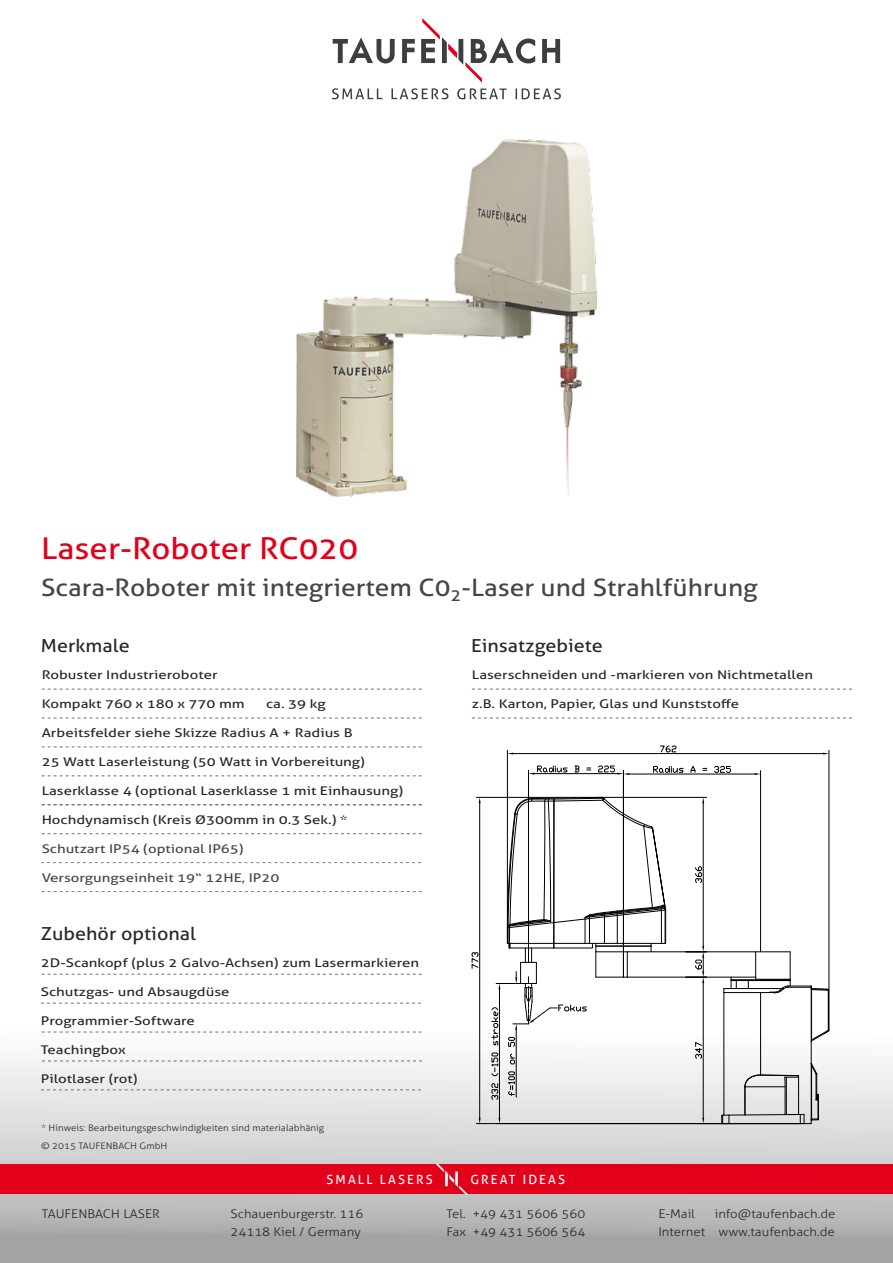
<style>
.page{position:relative;width:893px;height:1263px;background:#fff}
.page>*{position:absolute;margin:0;border:0;box-sizing:border-box;transform-origin:0 0}
.t1{font:30px "Aller";color:#e2001a;scale:1.1 1}
.t2{font:24px "Aller";color:#464646;scale:1.1 1}
.t3{font:18px "Aller";color:#282828;scale:1.1 1}
.t4{font:12.75px "Aller";letter-spacing:.165em;color:#fff}
.t5{font:12px "Aller";color:#282828;scale:1.25 1}
.t6{font:300 12px/18px "Aller";color:#282828;scale:1.1 1}
.t7{font:300 9px/18px "Aller";color:#282828;scale:1.1 1}
</style>
<div class="page">
<svg style="left:332px;top:18px;width:229px;height:81px"></svg>
<svg style="left:42px;top:689px;width:380px;height:1px"></svg>
<svg style="left:42px;top:718px;width:380px;height:1px"></svg>
<svg style="left:42px;top:746px;width:380px;height:1px"></svg>
<svg style="left:42px;top:775px;width:380px;height:1px"></svg>
<svg style="left:42px;top:833px;width:380px;height:1px"></svg>
<svg style="left:42px;top:804px;width:380px;height:1px"></svg>
<svg style="left:0;top:840px;width:893px;height:423px"></svg>
<div style="left:0;top:1164px;width:893px;height:30px;background:#e2001a"></div>
<img style="left:435px;top:1164px;width:33px;height:30px">
<svg style="left:472px;top:689px;width:380px;height:1px"></svg>
<svg style="left:472px;top:718px;width:380px;height:1px"></svg>
<svg style="left:42px;top:974px;width:380px;height:1px"></svg>
<svg style="left:42px;top:1032px;width:380px;height:1px"></svg>
<svg style="left:41px;top:1003px;width:380px;height:1px"></svg>
<svg style="left:42px;top:1060px;width:380px;height:1px"></svg>
<img style="left:297px;top:140px;width:299px;height:356px">
<hr style="left:476px;top:1123px;width:324px;height:1px;background:#000">
<hr style="left:476px;top:797px;width:126px;height:1px;background:#000">
<hr style="left:479px;top:803px;width:1px;height:315px;background:#000">
<svg style="left:472px;top:952px;width:7px;height:17px"></svg>
<hr style="left:496px;top:983px;width:32px;height:1px;background:#000">
<hr style="left:499px;top:989px;width:1px;height:129px;background:#000">
<svg style="left:491px;top:1083px;width:7px;height:17px"></svg>
<svg style="left:491px;top:1052px;width:7px;height:24px"></svg>
<svg style="left:491px;top:1007px;width:7px;height:39px"></svg>
<hr style="left:829px;top:750px;width:1px;height:239px;background:#000">
<svg style="left:507px;top:745px;width:322px;height:379px"></svg>
<svg style="left:41px;top:1089px;width:380px;height:1px"></svg>
<h1 class="t1" style="left:41px;top:530px;width:290px">Laser-Roboter RC020</h1>
<h2 class="t2" style="left:41px;top:573px;width:653px">Scara-Roboter mit integriertem C0<sub>2</sub>-Laser und Strahlführung</h2>
<h3 class="t3" style="left:41px;top:635px;width:82px">Merkmale</h3>
<h3 class="t3" style="left:471px;top:635px;width:121px">Einsatzgebiete</h3>
<p class="t5" style="left:42px;top:667px;width:142px">Robuster Industrieroboter</p>
<p class="t5" style="left:42px;top:696px;width:164px">Kompakt 760 x 180 x 770 mm</p>
<p class="t5" style="left:266px;top:696px;width:49px">ca. 39 kg</p>
<p class="t5" style="left:42px;top:725px;width:250px">Arbeitsfelder siehe Skizze Radius A + Radius B</p>
<p class="t5" style="left:42px;top:754px;width:260px">25 Watt Laserleistung (50 Watt in Vorbereitung)</p>
<p class="t5" style="left:42px;top:783px;width:291px">Laserklasse 4 (optional Laserklasse 1 mit Einhausung)</p>
<p class="t5" style="left:42px;top:812px;width:246px">Hochdynamisch (Kreis Ø300mm in 0.3 Sek.) *</p>
<p class="t5" style="left:42px;top:841px;width:163px">Schutzart IP54 (optional IP65)</p>
<p class="t5" style="left:42px;top:870px;width:192px">Versorgungseinheit 19“ 12HE, IP20</p>
<h3 class="t3" style="left:41px;top:923px;width:142px">Zubehör optional</h3>
<p class="t5" style="left:41px;top:955px;width:304px">2D-Scankopf (plus 2 Galvo-Achsen) zum Lasermarkieren</p>
<p class="t5" style="left:41px;top:984px;width:152px">Schutzgas- und Absaugdüse</p>
<p class="t5" style="left:41px;top:1013px;width:125px">Programmier-Software</p>
<p class="t5" style="left:41px;top:1042px;width:69px">Teachingbox</p>
<p class="t5" style="left:41px;top:1071px;width:79px">Pilotlaser (rot)</p>
<p class="t7" style="left:41px;top:1119px;width:259px">* Hinweis: Bearbeitungsgeschwindigkeiten sind materialabhänig © 2015 TAUFENBACH GmbH</p>
<p class="t5" style="left:472px;top:667px;width:274px">Laserschneiden und -markieren von Nichtmetallen</p>
<p class="t5" style="left:472px;top:696px;width:215px">z.B. Karton, Papier, Glas und Kunststoffe</p>
<p class="t4" style="left:327px;top:1171px;width:108px">SMALL LASERS</p>
<p class="t4" style="left:470px;top:1171px;width:96px">GREAT IDEAS</p>
<p class="t6" style="left:658px;top:1204px;width:163px;text-align:right">info@taufenbach.de<br>Internet www.taufenbach.de</p>
<p class="t6" style="left:42px;top:1204px;width:109px">TAUFENBACH LASER</p>
<p class="t6" style="left:231px;top:1204px;width:122px">Schauenburgerstr. 116<br>24118 Kiel / Germany</p>
<p class="t6" style="left:446px;top:1204px;width:128px">Tel. +49 431 5606 560<br>Fax +49 431 5606 564</p>
<p class="t6" style="left:658px;top:1204px;width:35px">E-Mail</p>
</div>
